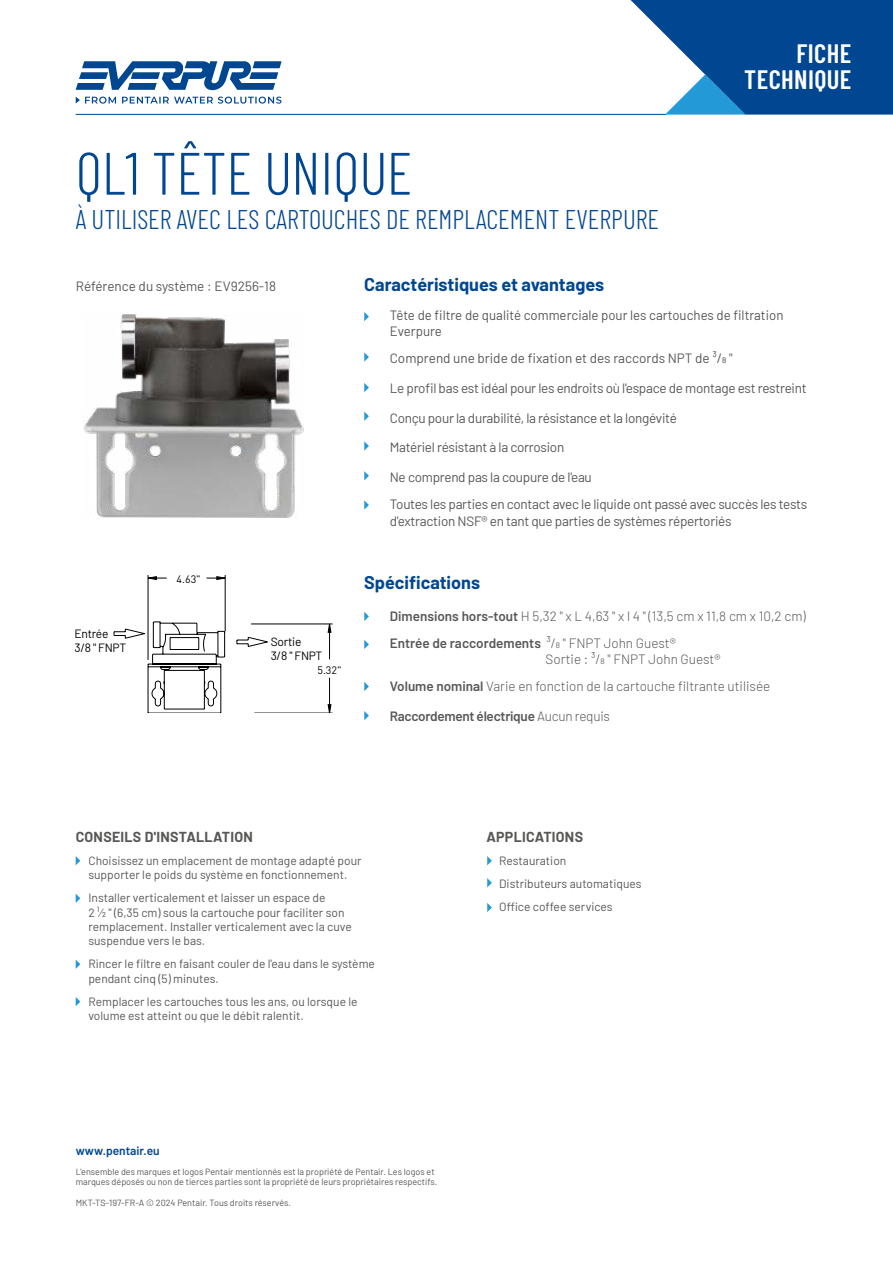
<style>
.page{position:relative;width:893px;height:1263px;background:#fff}
.page>*{position:absolute;margin:0;border:0;box-sizing:border-box;transform-origin:0 0}
.t1{font:300 59.7px "Barlow Condensed";color:#004691}
.t2{font:300 27px "Barlow Condensed";color:#004691}
.t3{font:600 26.55px/26.2px "Barlow Condensed";letter-spacing:.015em;color:#fff;text-align:right}
.t4{font:700 18px "Barlow";color:#004691}
.t5{font:700 14.1px "Barlow";letter-spacing:.02em;color:#575756}
.t6{font:13.5px/27px "Barlow";letter-spacing:-.02em;color:#575756}
.t7{font:300 13.5px/27px "Barlow";color:#575756}
.t8{font:13.5px/16.5px "Barlow";color:#575756}
.t9{font:600 13.5px "Barlow";letter-spacing:-.02em;color:#575756}
.t10{font:12px/14.4px "Barlow";color:#575756}
.t11{font:12px/13.5px "Barlow";letter-spacing:-.02em;color:#000}
.t12{font:600 12px "Barlow";color:#004691}
.t13{font:10.65px/12.9px "DIN Pro";color:#000}
.t14{font:9px/10.5px "Barlow";color:#575756}
.s1{font-weight:600}
.s2{font-weight:300}
</style>
<div class="page">
<hr style="left:76px;top:114px;width:590px;height:1px;background:#004691">
<svg style="left:631px;top:0;width:262px;height:115px"></svg>
<img style="left:83px;top:314px;width:220px;height:205px">
<hr style="left:148px;top:575px;width:1px;height:85px;background:#000">
<hr style="left:225px;top:575px;width:1px;height:56px;background:#000">
<svg style="left:114px;top:576px;width:219px;height:136px"></svg>
<svg style="left:364px;top:312px;width:5px;height:9px"></svg>
<svg style="left:364px;top:352px;width:5px;height:10px"></svg>
<svg style="left:364px;top:383px;width:5px;height:9px"></svg>
<svg style="left:364px;top:412px;width:5px;height:9px"></svg>
<svg style="left:364px;top:441px;width:5px;height:10px"></svg>
<svg style="left:364px;top:471px;width:5px;height:9px"></svg>
<svg style="left:364px;top:500px;width:5px;height:10px"></svg>
<svg style="left:364px;top:612px;width:5px;height:9px"></svg>
<svg style="left:364px;top:640px;width:5px;height:9px"></svg>
<svg style="left:364px;top:682px;width:5px;height:9px"></svg>
<svg style="left:364px;top:711px;width:5px;height:9px"></svg>
<svg style="left:76px;top:856px;width:4px;height:9px"></svg>
<svg style="left:487px;top:856px;width:5px;height:9px"></svg>
<svg style="left:76px;top:894px;width:4px;height:9px"></svg>
<svg style="left:487px;top:878px;width:5px;height:9px"></svg>
<svg style="left:76px;top:960px;width:4px;height:9px"></svg>
<svg style="left:487px;top:903px;width:5px;height:9px"></svg>
<svg style="left:76px;top:61px;width:206px;height:43px"></svg>
<svg style="left:76px;top:997px;width:4px;height:9px"></svg>
<div style="left:96px;top:641px;width:39px;height:27px;background:#fff"></div>
<div style="left:271px;top:635px;width:54px;height:27px;background:#fff"></div>
<h1 class="t1" style="left:76px;top:131px;width:338px">QL1 TÊTE UNIQUE</h1>
<h2 class="t2" style="left:76px;top:200px;width:585px">À UTILISER AVEC LES CARTOUCHES DE REMPLACEMENT EVERPURE</h2>
<h3 class="t3" style="left:744px;top:38px;width:109px">FICHE<br>TECHNIQUE</h3>
<p class="t8" style="left:76px;top:277px;width:202px">Référence du système : EV9256-18</p>
<p class="t13" style="left:177px;top:572px;width:26px">4.63"</p>
<p class="t11" style="left:74px;top:626px;width:53px">Entrée<br>3/8 " FNPT</p>
<p class="t11" style="left:271px;top:634px;width:53px">Sortie<br>3/8 " FNPT</p>
<p class="t13" style="left:83px;top:626px;width:50px">Inlet<br>3/8" FNPT</p>
<p class="t13" style="left:274px;top:634px;width:50px">Outlet<br>3/8" FNPT</p>
<p class="t13" style="left:317px;top:663px;width:26px">5.32"</p>
<h3 class="t4" style="left:364px;top:271px;width:241px">Caractéristiques et avantages</h3>
<p class="t8" style="left:390px;top:305px;width:395px">Tête de filtre de qualité commerciale pour les cartouches de filtration<br>Everpure</p>
<p class="t8" style="left:390px;top:349px;width:344px">Comprend une bride de fixation et des raccords NPT de ³/8 "</p>
<p class="t6" style="left:390px;top:373px;width:418px">Le profil bas est idéal pour les endroits où l'espace de montage est restreint</p>
<p class="t6" style="left:390px;top:403px;width:289px">Conçu pour la durabilité, la résistance et la longévité</p>
<p class="t6" style="left:390px;top:433px;width:176px">Matériel résistant à la corrosion</p>
<p class="t6" style="left:390px;top:463px;width:419px">Ne comprend pas la coupure de l'eau<br>Toutes les parties en contact avec le liquide ont passé avec succès les tests</p>
<p class="t6" style="left:390px;top:506px;width:343px">d'extraction NSF® en tant que parties de systèmes répertoriés</p>
<h3 class="t4" style="left:364px;top:570px;width:117px">Spécifications</h3>
<p class="t7" style="left:390px;top:601px;width:418px"><span class="s1">Dimensions hors-tout</span> H 5,32 " x L 4,63 " x l 4 " (13,5 cm x 11,8 cm x 10,2 cm)<br><span class="s1">Entrée de raccordements</span> ³/8 " FNPT John Guest®</p>
<p class="t7" style="left:390px;top:645px;width:382px;text-indent:156px">Sortie : ³/8 " FNPT John Guest®<br><span class="s1">Volume nominal</span> Varie en fonction de la cartouche filtrante utilisée</p>
<p class="t9" style="left:390px;top:706px;width:222px">Raccordement électrique <span class="s2">Aucun requis</span></p>
<p class="t5" style="left:76px;top:826px;width:179px">CONSEILS D'INSTALLATION</p>
<p class="t10" style="left:88px;top:852px;width:275px">Choisissez un emplacement de montage adapté pour supporter le poids du système en fonctionnement.</p>
<p class="t10" style="left:88px;top:890px;width:265px">Installer verticalement et laisser un espace de<br>2 ¹⁄2 " (6,35 cm) sous la cartouche pour faciliter son remplacement. Installer verticalement avec la cuve suspendue vers le bas.</p>
<p class="t10" style="left:88px;top:956px;width:288px">Rincer le filtre en faisant couler de l'eau dans le système pendant cinq (5) minutes.</p>
<p class="t10" style="left:88px;top:993px;width:271px">Remplacer les cartouches tous les ans, ou lorsque le volume est atteint ou que le débit ralentit.</p>
<p class="t12" style="left:76px;top:1142px;width:85px">www.pentair.eu</p>
<p class="t14" style="left:76px;top:1165px;width:363px">L'ensemble des marques et logos Pentair mentionnés est la propriété de Pentair. Les logos et marques déposés ou non de tierces parties sont la propriété de leurs propriétaires respectifs.</p>
<p class="t14" style="left:76px;top:1197px;width:217px">MKT-TS-197-FR-A © 2024 Pentair. Tous droits réservés.</p>
<p class="t5" style="left:486px;top:826px;width:98px">APPLICATIONS</p>
<p class="t10" style="left:499px;top:848px;width:144px;line-height:23.1px">Restauration<br>Distributeurs automatiques<br>Office coffee services</p>
</div>
